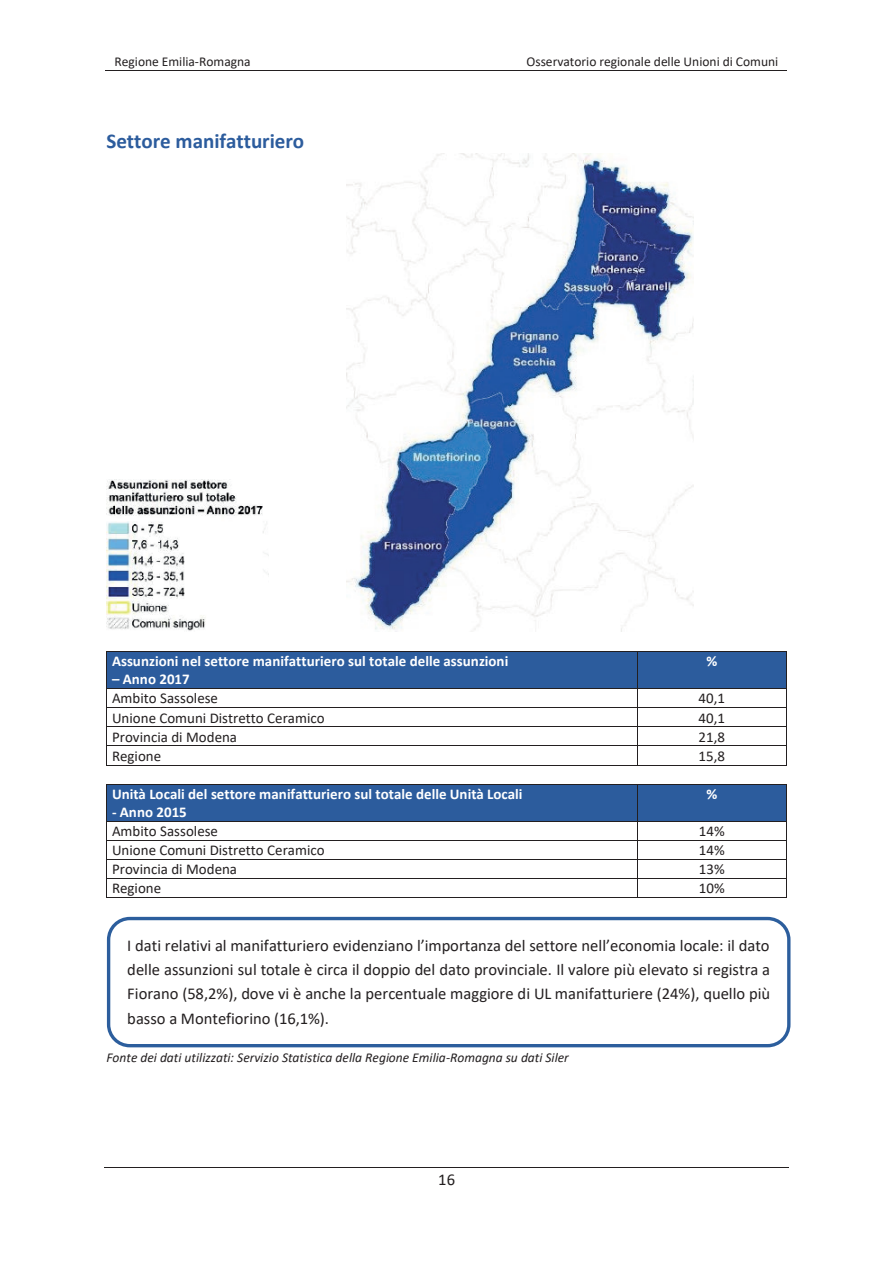
<style>
.page{position:relative;width:893px;height:1263px;background:#fff}
.page>*{position:absolute;margin:0;border:0;box-sizing:border-box;transform-origin:0 0}
.t1{font:700 21px "Calibri";color:#2c5c9d}
.t2{font:16.5px/24px "Calibri";color:#231f20;text-align:justify}
.t3{font:15px "Calibri";color:#231f20}
.t4{font:700 15px "Calibri";color:#fff}
.t5{font:italic 13.5px "Calibri";color:#231f20}
.t6{font:13.5px "Calibri";color:#231f20}
</style>
<div class="page">
<hr style="left:105px;top:70px;width:342px;height:1px;background:#231f20">
<hr style="left:446px;top:70px;width:341px;height:1px;background:#231f20">
<hr style="left:104px;top:1167px;width:685px;height:1px;background:#231f20">
<div style="left:112px;top:652px;width:520px;height:18px;background:#2c5c9d"></div>
<div style="left:112px;top:670px;width:520px;height:18px;background:#2c5c9d"></div>
<div style="left:638px;top:652px;width:148px;height:36px;background:#2c5c9d"></div>
<hr style="left:106px;top:651px;width:531px;height:1px;background:#231f20">
<hr style="left:637px;top:651px;width:149px;height:1px;background:#231f20">
<hr style="left:106px;top:652px;width:1px;height:36px;background:#231f20">
<hr style="left:637px;top:652px;width:1px;height:36px;background:#231f20">
<hr style="left:786px;top:652px;width:1px;height:36px;background:#231f20">
<hr style="left:106px;top:688px;width:531px;height:1px;background:#231f20">
<hr style="left:637px;top:688px;width:149px;height:1px;background:#231f20">
<hr style="left:106px;top:707px;width:531px;height:1px;background:#231f20">
<hr style="left:637px;top:707px;width:149px;height:1px;background:#231f20">
<hr style="left:106px;top:726px;width:531px;height:1px;background:#231f20">
<hr style="left:637px;top:726px;width:149px;height:1px;background:#231f20">
<hr style="left:106px;top:745px;width:531px;height:1px;background:#231f20">
<hr style="left:637px;top:745px;width:149px;height:1px;background:#231f20">
<svg style="left:106px;top:689px;width:1px;height:76px"></svg>
<hr style="left:106px;top:765px;width:531px;height:1px;background:#231f20">
<svg style="left:637px;top:689px;width:1px;height:76px"></svg>
<hr style="left:638px;top:765px;width:148px;height:1px;background:#231f20">
<svg style="left:786px;top:688px;width:1px;height:78px"></svg>
<div style="left:112px;top:784px;width:520px;height:19px;background:#2c5c9d"></div>
<div style="left:112px;top:803px;width:520px;height:18px;background:#2c5c9d"></div>
<div style="left:638px;top:784px;width:148px;height:37px;background:#2c5c9d"></div>
<hr style="left:106px;top:784px;width:531px;height:1px;background:#231f20">
<hr style="left:637px;top:784px;width:149px;height:1px;background:#231f20">
<hr style="left:106px;top:784px;width:1px;height:37px;background:#231f20">
<hr style="left:637px;top:784px;width:1px;height:37px;background:#231f20">
<hr style="left:786px;top:784px;width:1px;height:37px;background:#231f20">
<hr style="left:106px;top:821px;width:531px;height:1px;background:#231f20">
<hr style="left:637px;top:821px;width:149px;height:1px;background:#231f20">
<hr style="left:106px;top:840px;width:531px;height:1px;background:#231f20">
<hr style="left:637px;top:840px;width:149px;height:1px;background:#231f20">
<hr style="left:106px;top:859px;width:531px;height:1px;background:#231f20">
<hr style="left:637px;top:859px;width:149px;height:1px;background:#231f20">
<hr style="left:106px;top:878px;width:531px;height:1px;background:#231f20">
<hr style="left:637px;top:878px;width:149px;height:1px;background:#231f20">
<svg style="left:106px;top:822px;width:1px;height:75px"></svg>
<hr style="left:106px;top:897px;width:531px;height:1px;background:#231f20">
<svg style="left:637px;top:822px;width:1px;height:76px"></svg>
<hr style="left:638px;top:897px;width:148px;height:1px;background:#231f20">
<svg style="left:786px;top:821px;width:1px;height:77px"></svg>
<img style="left:106px;top:480px;width:162px;height:151px">
<img style="left:347px;top:153px;width:346px;height:479px">
<div style="left:107px;top:917px;width:683px;height:130px;border:3px solid #2c5e9d;border-radius:21px"></div>
<p class="t6" style="left:115px;top:52px;width:138px">Regione Emilia-Romagna</p>
<p class="t6" style="left:526px;top:52px;width:253px">Osservatorio regionale delle Unioni di Comuni</p>
<p class="t1" style="left:106px;top:126px;width:199px">Settore manifatturiero</p>
<p class="t4" style="left:112px;top:650px;width:398px">Assunzioni nel settore manifatturiero sul totale delle assunzioni</p>
<p class="t4" style="left:112px;top:669px;width:79px">– Anno 2017</p>
<p class="t4" style="left:706px;top:650px;width:12px">%</p>
<p class="t3" style="left:112px;top:688px;width:108px">Ambito Sassolese</p>
<p class="t3" style="left:699px;top:688px;width:28px">40,1</p>
<p class="t3" style="left:112px;top:707px;width:214px">Unione Comuni Distretto Ceramico</p>
<p class="t3" style="left:699px;top:707px;width:28px">40,1</p>
<p class="t3" style="left:112px;top:726px;width:127px">Provincia di Modena</p>
<p class="t3" style="left:699px;top:726px;width:28px">21,8</p>
<p class="t3" style="left:112px;top:745px;width:51px">Regione</p>
<p class="t3" style="left:699px;top:745px;width:28px">15,8</p>
<p class="t4" style="left:112px;top:783px;width:412px">Unità Locali del settore manifatturiero sul totale delle Unità Locali</p>
<p class="t4" style="left:112px;top:802px;width:76px">- Anno 2015</p>
<p class="t4" style="left:706px;top:783px;width:12px">%</p>
<p class="t3" style="left:112px;top:821px;width:108px">Ambito Sassolese</p>
<p class="t3" style="left:699px;top:821px;width:27px">14%</p>
<p class="t3" style="left:112px;top:840px;width:214px">Unione Comuni Distretto Ceramico</p>
<p class="t3" style="left:699px;top:840px;width:27px">14%</p>
<p class="t3" style="left:112px;top:859px;width:127px">Provincia di Modena</p>
<p class="t3" style="left:699px;top:859px;width:27px">13%</p>
<p class="t3" style="left:112px;top:878px;width:51px">Regione</p>
<p class="t3" style="left:699px;top:878px;width:27px">10%</p>
<p class="t2" style="left:127px;top:933px;width:644px">I dati relativi al manifatturiero evidenziano l’importanza del settore nell’economia locale: il dato delle assunzioni sul totale è circa il doppio del dato provinciale. Il valore più elevato si registra a Fiorano (58,2%), dove vi è anche la percentuale maggiore di UL manifatturiere (24%), quello più basso a Montefiorino (16,1%).</p>
<p class="t5" style="left:106px;top:1048px;width:464px">Fonte dei dati utilizzati: Servizio Statistica della Regione Emilia-Romagna su dati Siler</p>
<p class="t2" style="left:438px;top:1167px;width:18px">16</p>
</div>
